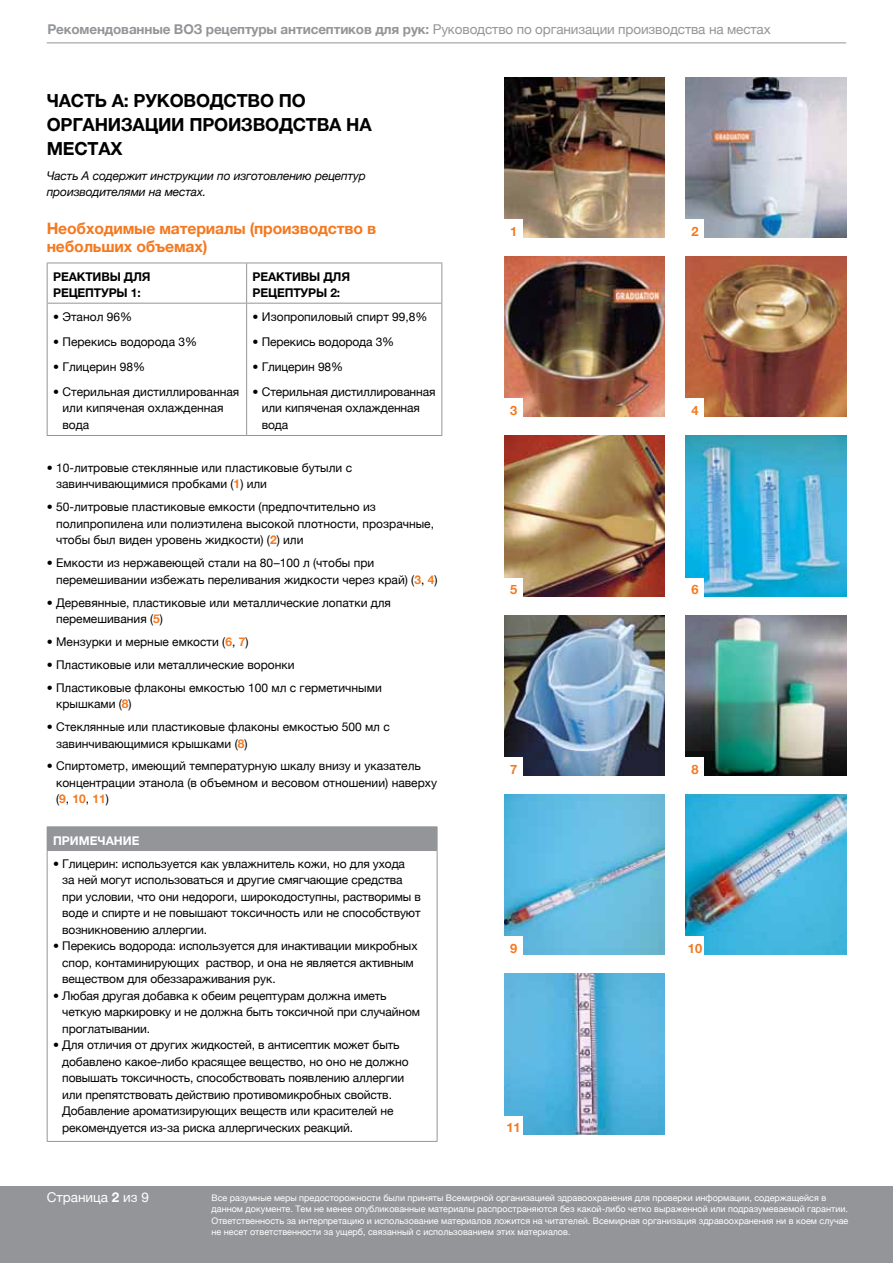
<style>
.page{position:relative;width:893px;height:1263px;background:#fff}
.page>*{position:absolute;margin:0;border:0;box-sizing:border-box;transform-origin:0 0}
.t1{font:700 18px/24px "Helvetica Neue";letter-spacing:-.01em;color:#000}
.t2{font:700 15.75px/18px "Helvetica Neue";letter-spacing:-.01em;color:#f47920}
.t3{font:700 13.5px "Helvetica Neue";letter-spacing:-.01em;color:#939598}
.t4{font:13.5px "Helvetica Neue";color:#fff}
.t5{font:700 12.9px "Helvetica Neue";color:#f47920}
.t6{font:12px/16.5px "Helvetica Neue";letter-spacing:-.01em;color:#000}
.t7{font:italic 12px/16.5px "Helvetica Neue";letter-spacing:-.01em;color:#000}
.t8{font:700 12px "Helvetica Neue";letter-spacing:-.01em;color:#000}
.t9{font:700 12px "Helvetica Neue";color:#fff}
.t10{font:9px/11.2px "Helvetica Neue";color:#fff}
.s1{font-weight:400}
.s2{font-weight:700;color:#f47920}
.s3{font-weight:700}
</style>
<div class="page">
<hr style="left:47px;top:43px;width:799px;height:1px;background:#939598">
<div style="left:0;top:1186px;width:893px;height:77px;background:#939598"></div>
<hr style="left:47px;top:263px;width:200px;height:1px;background:#939598">
<hr style="left:47px;top:263px;width:1px;height:40px;background:#939598">
<hr style="left:247px;top:263px;width:195px;height:1px;background:#939598">
<hr style="left:246px;top:263px;width:1px;height:40px;background:#939598">
<hr style="left:441px;top:263px;width:1px;height:40px;background:#939598">
<hr style="left:47px;top:303px;width:200px;height:1px;background:#939598">
<hr style="left:47px;top:304px;width:1px;height:131px;background:#939598">
<hr style="left:247px;top:303px;width:195px;height:1px;background:#939598">
<hr style="left:246px;top:304px;width:1px;height:131px;background:#939598">
<hr style="left:441px;top:304px;width:1px;height:131px;background:#939598">
<hr style="left:47px;top:435px;width:200px;height:1px;background:#939598">
<hr style="left:247px;top:435px;width:195px;height:1px;background:#939598">
<div style="left:47px;top:827px;width:390px;height:23px;background:#939598"></div>
<hr style="left:47px;top:826px;width:390px;height:1px;background:#939598">
<svg style="left:437px;top:827px;width:1px;height:23px"></svg>
<hr style="left:47px;top:850px;width:390px;height:1px;background:#939598">
<hr style="left:47px;top:851px;width:1px;height:290px;background:#939598">
<hr style="left:437px;top:851px;width:1px;height:290px;background:#939598">
<hr style="left:47px;top:1141px;width:390px;height:1px;background:#939598">
<img style="left:504px;top:257px;width:161px;height:160px">
<div style="left:504px;top:399px;width:19px;height:18px;background:#fff"></div>
<img style="left:504px;top:436px;width:161px;height:160px">
<div style="left:504px;top:578px;width:19px;height:18px;background:#fff"></div>
<img style="left:504px;top:615px;width:161px;height:160px">
<div style="left:504px;top:757px;width:19px;height:18px;background:#fff"></div>
<img style="left:504px;top:794px;width:161px;height:161px">
<div style="left:504px;top:936px;width:19px;height:19px;background:#fff"></div>
<img style="left:504px;top:974px;width:161px;height:160px">
<div style="left:504px;top:1116px;width:19px;height:18px;background:#fff"></div>
<img style="left:686px;top:257px;width:160px;height:160px">
<div style="left:686px;top:399px;width:18px;height:18px;background:#fff"></div>
<img style="left:686px;top:436px;width:160px;height:160px">
<div style="left:686px;top:578px;width:18px;height:18px;background:#fff"></div>
<img style="left:686px;top:615px;width:160px;height:160px">
<div style="left:686px;top:757px;width:18px;height:18px;background:#fff"></div>
<img style="left:686px;top:794px;width:160px;height:161px">
<div style="left:686px;top:936px;width:18px;height:19px;background:#fff"></div>
<img style="left:504px;top:77px;width:161px;height:161px">
<div style="left:504px;top:219px;width:19px;height:19px;background:#fff"></div>
<img style="left:686px;top:77px;width:160px;height:161px">
<div style="left:686px;top:219px;width:18px;height:19px;background:#fff"></div>
<p class="t3" style="left:47px;top:21px;width:725px">Рекомендованные ВОЗ рецептуры антисептиков для рук: <span class="s1">Руководство по организации производства на местах</span></p>
<h1 class="t1" style="left:47px;top:88px;width:326px">ЧАСТЬ А: РУКОВОДСТВО ПО<br>ОРГАНИЗАЦИИ ПРОИЗВОДСТВА НА<br>МЕСТАХ</h1>
<p class="t7" style="left:47px;top:167px;width:321px">Часть А содержит инструкции по изготовлению рецептур производителями на местах.</p>
<h2 class="t2" style="left:47px;top:219px;width:331px">Необходимые материалы (производство в небольших объемах)</h2>
<p class="t8" style="left:53px;top:269px;width:17px">Реактив</p>
<p class="t8" style="left:110px;top:269px;width:42px">ы для</p>
<p class="t8" style="left:53px;top:285px;width:9px">рецептур</p>
<p class="t8" style="left:117px;top:285px;width:26px">ы 1:</p>
<p class="t8" style="left:253px;top:269px;width:17px">Реактив</p>
<p class="t8" style="left:309px;top:269px;width:42px">ы для</p>
<p class="t8" style="left:253px;top:285px;width:9px">рецептур</p>
<p class="t8" style="left:316px;top:285px;width:26px">ы 2:</p>
<p class="t6" style="left:53px;top:308px;width:80px">• Этанол 96%</p>
<p class="t6" style="left:53px;top:333px;width:146px">• Перекись водорода 3%</p>
<p class="t6" style="left:53px;top:358px;width:94px">• Глицерин 98%</p>
<p class="t6" style="left:62px;top:383px;width:178px;text-indent:-9px">• Стерильная дистиллированная или кипяченая охлажденная вода</p>
<p class="t6" style="left:253px;top:308px;width:176px">• Изопропиловый спирт 99,8%</p>
<p class="t6" style="left:253px;top:333px;width:143px">• Перекись водорода 3%</p>
<p class="t6" style="left:253px;top:358px;width:92px">• Глицерин 98%</p>
<p class="t6" style="left:262px;top:383px;width:175px;text-indent:-9px">• Стерильная дистиллированная или кипяченая охлажденная вода</p>
<p class="t6" style="left:56px;top:459px;width:298px;text-indent:-9px">• 10-литровые стеклянные или пластиковые бутыли с завинчивающимися пробками (<span class="s2">1</span>) или</p>
<p class="t6" style="left:56px;top:499px;width:379px;text-indent:-9px">• 50-литровые пластиковые емкости (предпочтительно из полипропилена или полиэтилена высокой плотности, прозрачные, чтобы был виден уровень жидкости) (<span class="s2">2</span>) или</p>
<p class="t6" style="left:56px;top:554px;width:383px;text-indent:-9px">• Емкости из нержавеющей стали на 80–100 л (чтобы при перемешивании избежать переливания жидкости через край) (<span class="s2">3</span>, <span class="s2">4</span>)</p>
<p class="t6" style="left:56px;top:594px;width:336px;text-indent:-9px">• Деревянные, пластиковые или металлические лопатки для перемешивания (<span class="s2">5</span>)</p>
<p class="t6" style="left:47px;top:633px;width:203px">• Мензурки и мерные емкости (<span class="s2">6</span>, <span class="s2">7</span>)</p>
<p class="t6" style="left:47px;top:656px;width:249px">• Пластиковые или металлические воронки</p>
<p class="t6" style="left:56px;top:679px;width:327px;text-indent:-9px">• Пластиковые флаконы емкостью 100 мл с герметичными крышками (<span class="s2">8</span>)</p>
<p class="t6" style="left:56px;top:718px;width:335px;text-indent:-9px">• Стеклянные или пластиковые флаконы емкостью 500 мл с завинчивающимися крышками (<span class="s2">8</span>)</p>
<p class="t6" style="left:56px;top:758px;width:382px;text-indent:-9px">• Спиртометр, имеющий температурную шкалу внизу и указатель концентрации этанола (в объемном и весовом отношении) наверху (<span class="s2">9</span>, <span class="s2">10</span>, <span class="s2">11</span>)</p>
<p class="t9" style="left:53px;top:833px;width:19px">Примечание</p>
<p class="t6" style="left:62px;top:855px;width:360px;text-indent:-9px">• Глицерин: используется как увлажнитель кожи, но для ухода<br>за ней могут использоваться и другие смягчающие средства при условии, что они недороги, широкодоступны, растворимы в воде и спирте и не повышают токсичность или не способствуют возникновению аллергии.</p>
<p class="t6" style="left:62px;top:938px;width:357px;text-indent:-9px">• Перекись водорода: используется для инактивации микробных спор, контаминирующих раствор, и она не является активным веществом для обеззараживания рук.</p>
<p class="t6" style="left:62px;top:987px;width:359px;text-indent:-9px">• Любая другая добавка к обеим рецептурам должна иметь четкую маркировку и не должна быть токсичной при случайном проглатывании.</p>
<p class="t6" style="left:62px;top:1037px;width:348px;text-indent:-9px">• Для отличия от других жидкостей, в антисептик может быть добавлено какое-либо красящее вещество, но оно не должно повышать токсичность, способствовать появлению аллергии или препятствовать действию противомикробных свойств.<br>Добавление ароматизирующих веществ или красителей не рекомендуется из-за риска аллергических реакций.</p>
<p class="t5" style="left:510px;top:223px;width:9px">1</p>
<p class="t5" style="left:691px;top:223px;width:9px">2</p>
<p class="t5" style="left:510px;top:402px;width:9px">3</p>
<p class="t5" style="left:691px;top:402px;width:9px">4</p>
<p class="t5" style="left:510px;top:582px;width:9px">5</p>
<p class="t5" style="left:691px;top:582px;width:9px">6</p>
<p class="t5" style="left:510px;top:761px;width:9px">7</p>
<p class="t5" style="left:691px;top:761px;width:9px">8</p>
<p class="t5" style="left:510px;top:940px;width:9px">9</p>
<p class="t5" style="left:688px;top:940px;width:16px">10</p>
<p class="t5" style="left:506px;top:1120px;width:16px">11</p>
<p class="t4" style="left:47px;top:1189px;width:104px">Страница <span class="s3">2</span> из 9</p>
<p class="t10" style="left:212px;top:1192px;width:638px">Все разумные меры предосторожности были приняты Всемирной организацией здравоохранения для проверки информации, содержащейся в данном документе. Тем не менее опубликованные материалы распространяются без какой-либо четко выраженной или подразумеваемой гарантии.<br>Ответственность за интерпретацию и использование материалов ложится на читателей. Всемирная организация здравоохранения ни в коем случае не несет ответственности за ущерб, связанный с использованием этих материалов.</p>
</div>
